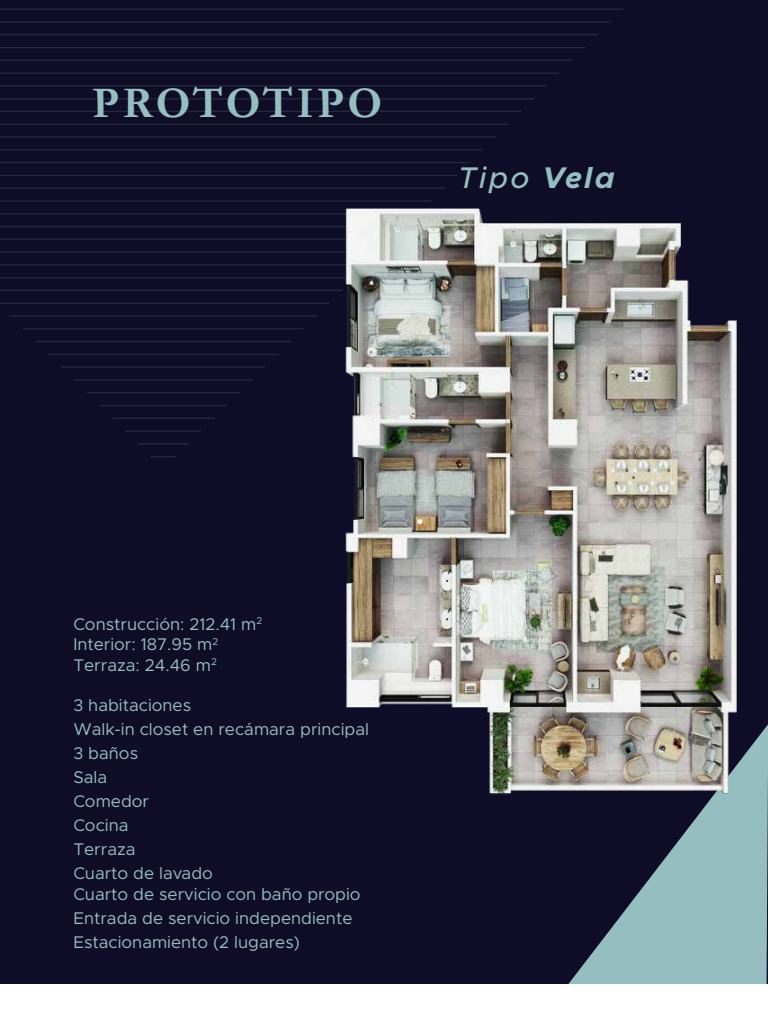
<style>
.page{position:relative;width:768px;height:1024px;background:#0e0c26}
.page>*{position:absolute;margin:0;border:0;box-sizing:border-box;transform-origin:0 0}
.t1{font:700 44px "Garamond";letter-spacing:.065em;color:#95bec1}
.t2{font:italic 500 30px "Metropolis";color:#95bec1}
.t3{font:17px/24px "Metropolis";color:#96bfc2}
.s1{font-weight:700}
</style>
<div class="page">
<svg style="left:0;top:162px;width:470px;height:1px"></svg>
<svg style="left:0;top:187px;width:445px;height:2px"></svg>
<svg style="left:0;top:213px;width:295px;height:1px"></svg>
<svg style="left:0;top:239px;width:295px;height:1px"></svg>
<svg style="left:0;top:264px;width:295px;height:1px"></svg>
<svg style="left:0;top:290px;width:295px;height:1px"></svg>
<svg style="left:10px;top:315px;width:285px;height:2px"></svg>
<svg style="left:35px;top:341px;width:256px;height:1px"></svg>
<svg style="left:61px;top:366px;width:205px;height:2px"></svg>
<svg style="left:86px;top:392px;width:154px;height:1px"></svg>
<svg style="left:112px;top:418px;width:102px;height:1px"></svg>
<svg style="left:137px;top:443px;width:52px;height:1px"></svg>
<svg style="left:0;top:136px;width:496px;height:2px"></svg>
<svg style="left:0;top:111px;width:521px;height:1px"></svg>
<svg style="left:0;top:85px;width:547px;height:1px"></svg>
<svg style="left:0;top:60px;width:572px;height:1px"></svg>
<svg style="left:0;top:34px;width:598px;height:1px"></svg>
<svg style="left:0;top:8px;width:624px;height:2px"></svg>
<svg style="left:0;top:175px;width:457px;height:1px"></svg>
<svg style="left:0;top:200px;width:295px;height:2px"></svg>
<svg style="left:0;top:226px;width:295px;height:1px"></svg>
<svg style="left:0;top:252px;width:295px;height:1px"></svg>
<svg style="left:0;top:277px;width:295px;height:1px"></svg>
<svg style="left:0;top:303px;width:295px;height:1px"></svg>
<svg style="left:23px;top:328px;width:272px;height:2px"></svg>
<svg style="left:48px;top:354px;width:230px;height:1px"></svg>
<svg style="left:74px;top:379px;width:179px;height:2px"></svg>
<svg style="left:99px;top:405px;width:128px;height:1px"></svg>
<svg style="left:125px;top:431px;width:76px;height:1px"></svg>
<svg style="left:150px;top:456px;width:26px;height:1px"></svg>
<svg style="left:0;top:149px;width:483px;height:2px"></svg>
<svg style="left:0;top:124px;width:508px;height:1px"></svg>
<svg style="left:0;top:98px;width:534px;height:1px"></svg>
<svg style="left:0;top:73px;width:559px;height:1px"></svg>
<svg style="left:0;top:47px;width:585px;height:1px"></svg>
<svg style="left:0;top:21px;width:611px;height:2px"></svg>
<svg style="left:568px;top:805px;width:200px;height:179px;fill:#95bec1"></svg>
<div style="left:0;top:984px;width:768px;height:40px;background:#fff"></div>
<img style="left:295px;top:188px;width:473px;height:617px">
<h1 class="t1" style="left:92px;top:73px;width:292px">PROTOTIPO</h1>
<h2 class="t2" style="left:458px;top:159px;width:158px">Tipo <span class="s1">Vela</span></h2>
<p class="t3" style="left:73px;top:614px;width:190px;line-height:20.4px">Construcción: 212.41 m<sup>2<br></sup>Interior: 187.95 m<sup>2<br></sup>Terraza: 24.46 m<sup>2</sup></p>
<p class="t3" style="left:73px;top:694px;width:297px">3 habitaciones<br>Walk-in closet en recámara principal<br>3 baños<br>Sala<br>Comedor<br>Cocina<br>Terraza<br>Cuarto de lavado</p>
<p class="t3" style="left:73px;top:882px;width:289px">Cuarto de servicio con baño propio<br>Entrada de servicio independiente<br>Estacionamiento (2 lugares)</p>
</div>
